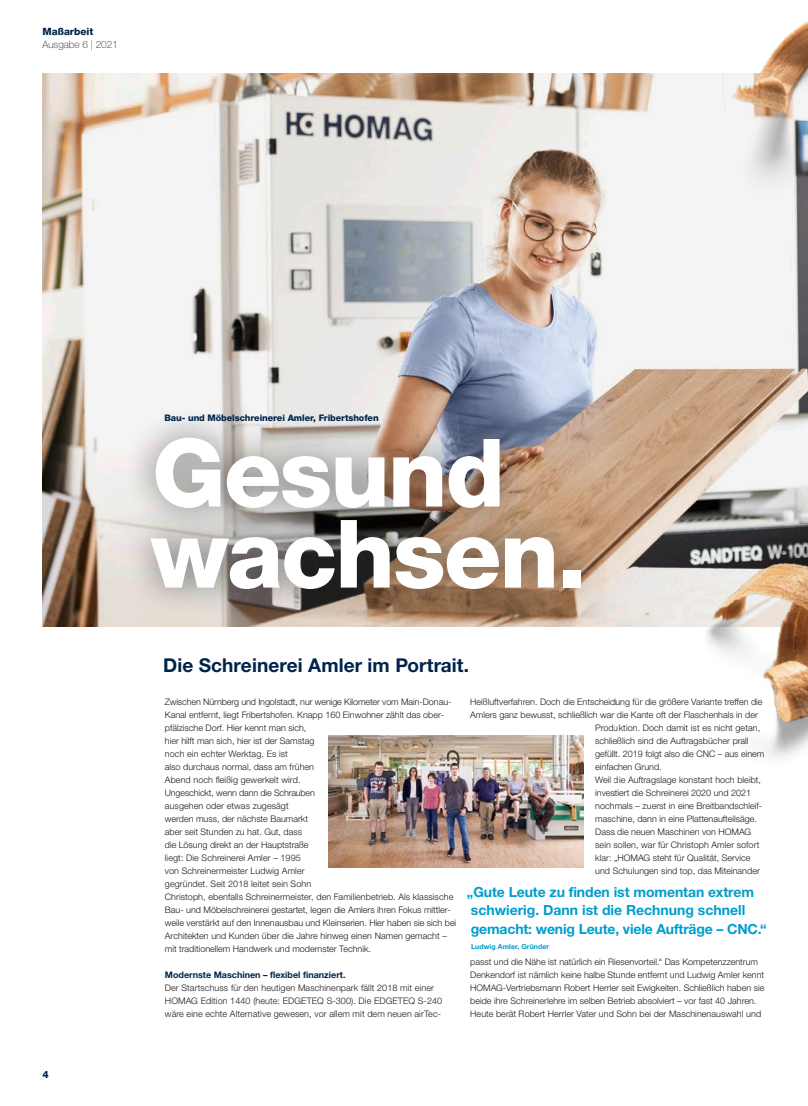
<style>
.page{position:relative;width:808px;height:1106px;background:#fff}
.page>*{position:absolute;margin:0;border:0;box-sizing:border-box;transform-origin:0 0}
.t1{font:800 94.5px/81px "Helvetica Neue LTW1 G";letter-spacing:-.02em;color:#fff}
.t2{font:700 19px "Helvetica Neue LTW1 G";letter-spacing:.005em;color:#00234b}
.t3{font:700 14px/18.8px "Helvetica Neue LTW1 G";letter-spacing:-.005em;color:#009dcc}
.t4{font:100 10px "Helvetica Neue LTW1 G";color:#1a1918}
.t5{font:800 10px "Helvetica Neue LTW1 G";color:#00234b}
.t6{font:300 9px/13px "Helvetica Neue LTW1 G";color:#1a1918}
.t7{font:800 9px "Helvetica Neue LTW1 G";letter-spacing:-.01em;color:#00234b}
.t8{font:700 9px "Helvetica Neue LTW1 G";color:#00234b}
.t9{font:700 7px "Helvetica Neue LTW1 G";letter-spacing:.01em;color:#009dcc}
</style>
<div class="page">
<img style="left:43px;top:74px;width:765px;height:552px">
<div style="left:122px;top:407px;width:490px;height:212px;background:#1a1918;opacity:.54"></div>
<img style="left:687px;top:21px;width:121px;height:189px">
<img style="left:615px;top:434px;width:193px;height:324px">
<img style="left:329px;top:735px;width:254px;height:132px">
<p class="t5" style="left:43px;top:26px;width:52px">Maßarbeit</p>
<p class="t4" style="left:43px;top:38px;width:77px">Ausgabe 6 | 2021</p>
<p class="t5" style="left:43px;top:1068px;width:8px">4</p>
<p class="t7" style="left:165px;top:412px;width:216px">Bau- und Möbelschreinerei Amler, Fribertshofen</p>
<h1 class="t1" style="left:150px;top:433px;width:438px">Gesund wachsen.</h1>
<h2 class="t2" style="left:163px;top:653px;width:307px">Die Schreinerei Amler im Portrait.</h2>
<p class="t6" style="left:165px;top:695px;width:293px">Zwischen Nürnberg und Ingolstadt, nur wenige Kilometer vom Main-Donau-Kanal entfernt, liegt Fribertshofen. Knapp 160 Einwohner zählt das ober&shy;pfälzische Dorf. Hier kennt man sich,<br>hier hilft man sich, hier ist der Samstag<br>noch ein echter Werktag. Es ist<br>also durchaus normal, dass am frühen<br>Abend noch fleißig gewerkelt wird.<br>Ungeschickt, wenn dann die Schrauben<br>ausgehen oder etwas zugesägt<br>werden muss, der nächste Baumarkt<br>aber seit Stunden zu hat. Gut, dass<br>die Lösung direkt an der Hauptstraße<br>liegt: Die Schreinerei Amler – 1995<br>von Schreinermeister Ludwig Amler<br>gegründet. Seit 2018 leitet sein Sohn<br>Christoph, ebenfalls Schreinermeister, den Familienbetrieb. Als klassische Bau- und Möbelschreinerei gestartet, legen die Amlers ihren Fokus mittler&shy;weile verstärkt auf den Innenausbau und Kleinserien. Hier haben sie sich bei Architekten und Kunden über die Jahre hinweg einen Namen gemacht – mit traditionellem Handwerk und modernster Technik.</p>
<p class="t8" style="left:165px;top:969px;width:182px">Modernste Maschinen – flexibel finanziert.</p>
<p class="t6" style="left:165px;top:981px;width:279px">Der Startschuss für den heutigen Maschinenpark fällt 2018 mit einer<br>HOMAG Edition 1440 (heute: EDGETEQ S-300). Die EDGETEQ S-240 wäre eine echte Alternative gewesen, vor allem mit dem neuen airTec-</p>
<p class="t6" style="left:470px;top:695px;width:294px">Heißluftverfahren. Doch die Entscheidung für die größere Variante treffen die</p>
<p class="t6" style="left:470px;top:708px;width:289px">Amlers ganz bewusst, schließlich war die Kante oft der Flaschenhals in der</p>
<p class="t6" style="left:595px;top:721px;width:166px">Produktion. Doch damit ist es nicht getan,</p>
<p class="t6" style="left:595px;top:734px;width:155px">schließlich sind die Auftragsbücher prall</p>
<p class="t6" style="left:595px;top:747px;width:171px">gefüllt. 2019 folgt also die CNC – aus einem</p>
<p class="t6" style="left:595px;top:759px;width:68px">einfachen Grund.</p>
<p class="t6" style="left:595px;top:772px;width:167px">Weil die Auftragslage konstant hoch bleibt,</p>
<p class="t6" style="left:595px;top:785px;width:157px">investiert die Schreinerei 2020 und 2021</p>
<p class="t6" style="left:595px;top:798px;width:168px">nochmals – zuerst in eine Breitbandschleif-</p>
<p class="t6" style="left:595px;top:811px;width:163px">maschine, dann in eine Plattenaufteilsäge.</p>
<p class="t6" style="left:595px;top:824px;width:158px">Dass die neuen Maschinen von HOMAG</p>
<p class="t6" style="left:595px;top:837px;width:166px">sein sollen, war für Christoph Amler sofort</p>
<p class="t6" style="left:595px;top:850px;width:157px">klar: „HOMAG steht für Qualität, Service</p>
<p class="t6" style="left:595px;top:863px;width:166px">und Schulungen sind top, das Miteinander</p>
<h3 class="t3" style="left:467px;top:882px;width:301px">„Gute Leute zu finden ist momentan extrem schwierig. Dann ist die Rechnung schnell gemacht: wenig Leute, viele Aufträge – CNC.“</h3>
<p class="t9" style="left:471px;top:942px;width:80px">Ludwig Amler, Gründer</p>
<p class="t6" style="left:470px;top:954px;width:296px">passt und die Nähe ist natürlich ein Riesenvorteil.“ Das Kompetenzzentrum Denkendorf ist nämlich keine halbe Stunde entfernt und Ludwig Amler kennt HOMAG-Vertriebsmann Robert Herrler seit Ewigkeiten. Schließlich haben sie beide ihre Schreinerlehre im selben Betrieb absolviert – vor fast 40 Jahren.<br>Heute berät Robert Herrler Vater und Sohn bei der Maschinenauswahl und</p>
</div>
